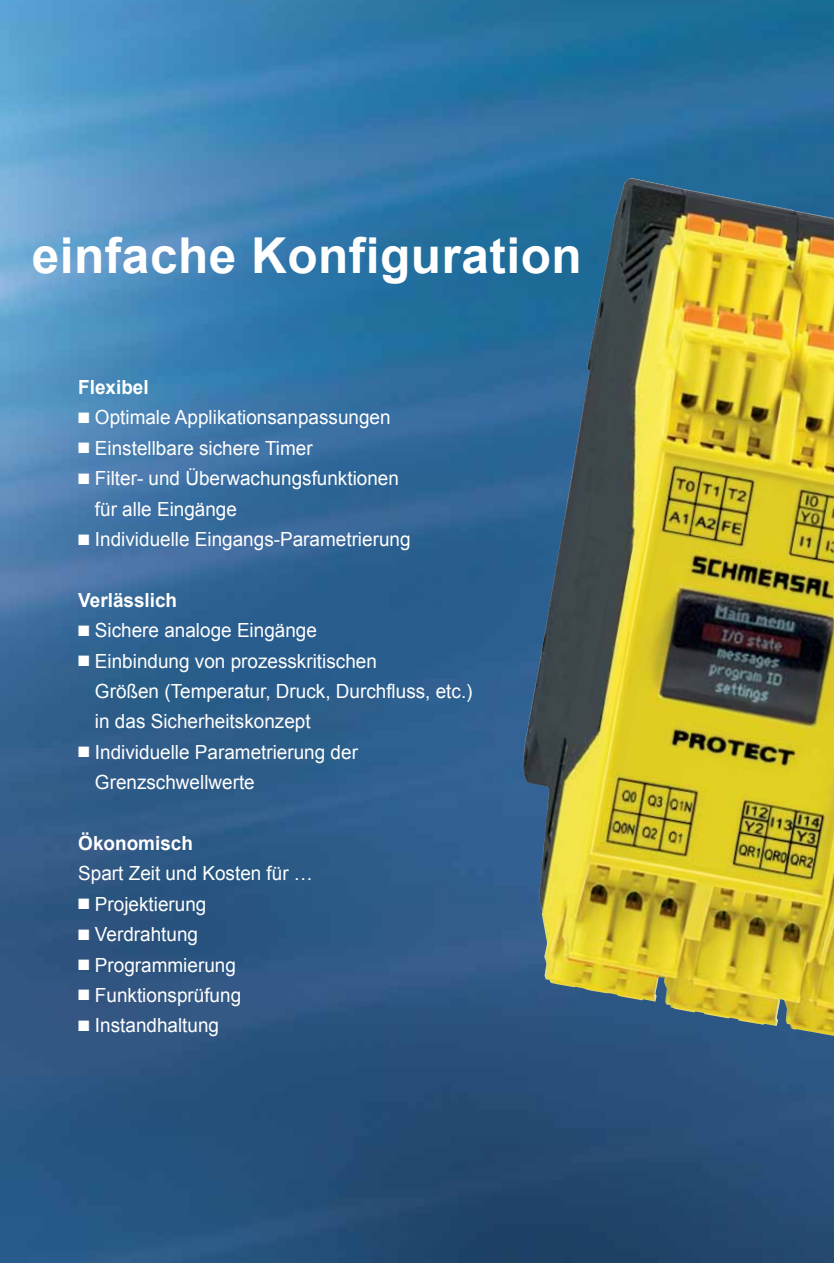
<style>
.page{position:relative;width:834px;height:1263px;background:#fff}
.page>*{position:absolute;margin:0;border:0;box-sizing:border-box;transform-origin:0 0}
.t1{font:700 49.5px "Arial";letter-spacing:.01em;color:#fff}
.t2{font:19.5px/30.5px "Arial";color:#fff}
.t3{font:700 19.5px "Arial";color:#fff}
</style>
<div class="page">
<img style="left:0;top:0;width:833px;height:1263px">
<img style="left:522px;top:178px;width:311px;height:869px">
<h1 class="t1" style="left:32px;top:222px;width:551px">einfache Konfiguration</h1>
<p class="t3" style="left:78px;top:374px;width:72px">Flexibel</p>
<p class="t2" style="left:78px;top:403px;width:314px">■ Optimale Applikationsanpassungen</p>
<p class="t2" style="left:78px;top:433px;width:236px">■ Einstellbare sichere Timer</p>
<p class="t2" style="left:95px;top:463px;width:305px;text-indent:-17px">■ Filter- und Überwachungsfunktionen für alle Eingänge</p>
<p class="t2" style="left:78px;top:524px;width:334px">■ Individuelle Eingangs-Parametrierung</p>
<p class="t3" style="left:78px;top:587px;width:100px">Verlässlich</p>
<p class="t2" style="left:78px;top:615px;width:240px">■ Sichere analoge Eingänge</p>
<p class="t2" style="left:95px;top:646px;width:379px;text-indent:-17px">■ Einbindung von prozesskritischen<br>Größen (Temperatur, Druck, Durchfluss, etc.) in das Sicherheitskonzept</p>
<p class="t2" style="left:95px;top:737px;width:264px;text-indent:-17px">■ Individuelle Parametrierung der<br>Grenzschwellwerte</p>
<p class="t3" style="left:78px;top:830px;width:116px">Ökonomisch</p>
<p class="t2" style="left:78px;top:858px;width:236px">Spart Zeit und Kosten für …</p>
<p class="t2" style="left:78px;top:889px;width:130px">■ Projektierung</p>
<p class="t2" style="left:78px;top:919px;width:121px">■ Verdrahtung</p>
<p class="t2" style="left:78px;top:950px;width:159px">■ Programmierung</p>
<p class="t2" style="left:78px;top:980px;width:164px">■ Funktionsprüfung</p>
<p class="t2" style="left:78px;top:1010px;width:142px">■ Instandhaltung</p>
</div>
